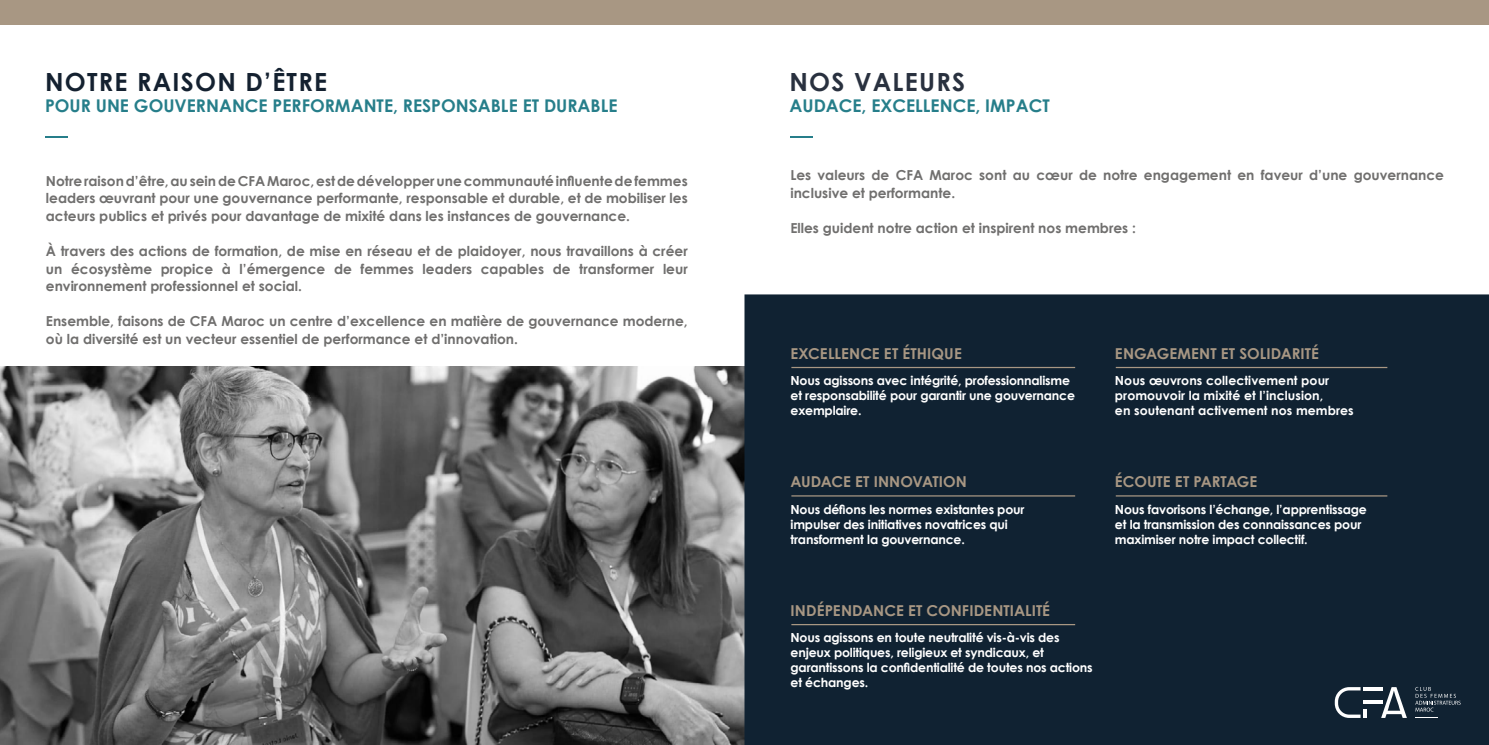
<style>
.page{position:relative;width:1489px;height:745px;background:#fff}
.page>*{position:absolute;margin:0;border:0;box-sizing:border-box;transform-origin:0 0}
.t1{font:700 25px "Century Gothic";letter-spacing:.05em;color:#142130}
.t2{font:700 25px "Century Gothic";letter-spacing:.05em;color:#29313f}
.t3{font:700 17.5px "Century Gothic";color:#267e8a}
.t4{font:700 15px "Century Gothic";letter-spacing:.005em;color:#a89783}
.t5{font:700 13.75px/17.5px "Century Gothic";color:#706f6e;text-align:justify}
.t6{font:700 12.5px/15px "Century Gothic";letter-spacing:-.015em;color:#fff}
.t7{font:700 12.5px/15px "Century Gothic";letter-spacing:.005em;color:#fff}
</style>
<div class="page">
<hr style="left:46px;top:136px;width:22px;height:2px;background:#267e8a">
<img style="left:0;top:366px;width:744px;height:378px">
<div style="left:0;top:0;width:1488px;height:25px;background:#a89783"></div>
<div style="left:744px;top:294px;width:744px;height:450px;background:#102232"></div>
<hr style="left:790px;top:136px;width:22px;height:2px;background:#267e8a">
<hr style="left:791px;top:366px;width:284px;height:2px;background:#a89783">
<hr style="left:791px;top:495px;width:284px;height:1px;background:#a89783">
<hr style="left:791px;top:623px;width:284px;height:1px;background:#a89783">
<hr style="left:1115px;top:366px;width:272px;height:2px;background:#a89783">
<hr style="left:1115px;top:495px;width:272px;height:1px;background:#a89783">
<hr style="left:1363px;top:686px;width:19px;height:3px;background:#fff">
<hr style="left:1363px;top:700px;width:19px;height:3px;background:#fff">
<svg style="left:1334px;top:686px;width:32px;height:31px"></svg>
<svg style="left:1380px;top:686px;width:26px;height:31px"></svg>
<svg style="left:1415px;top:686px;width:45px;height:25px"></svg>
<svg style="left:1415px;top:717px;width:22px;height:1px"></svg>
<h1 class="t1" style="left:45px;top:63px;width:284px">NOTRE RAISON D’ÊTRE</h1>
<p class="t3" style="left:45px;top:93px;width:574px">POUR UNE GOUVERNANCE PERFORMANTE, RESPONSABLE ET DURABLE</p>
<p class="t5" style="left:46px;top:171px;width:643px">Notre raison d’être, au sein de CFA Maroc, est de développer une communauté influente de femmes leaders œuvrant pour une gouvernance performante, responsable et durable, et de mobiliser les acteurs publics et privés pour davantage de mixité dans les instances de gouvernance.</p>
<p class="t5" style="left:46px;top:241px;width:643px">À travers des actions de formation, de mise en réseau et de plaidoyer, nous travaillons à créer un écosystème propice à l’émergence de femmes leaders capables de transformer leur environnement professionnel et social.</p>
<p class="t5" style="left:46px;top:311px;width:643px">Ensemble, faisons de CFA Maroc un centre d’excellence en matière de gouvernance moderne, où la diversité est un vecteur essentiel de performance et d’innovation.</p>
<h1 class="t2" style="left:789px;top:63px;width:177px">NOS VALEURS</h1>
<p class="t3" style="left:789px;top:92px;width:262px">AUDACE, EXCELLENCE, IMPACT</p>
<p class="t5" style="left:790px;top:166px;width:655px">Les valeurs de CFA Maroc sont au cœur de notre engagement en faveur d’une gouvernance inclusive et performante.</p>
<p class="t5" style="left:790px;top:218px;width:347px">Elles guident notre action et inspirent nos membres :</p>
<p class="t4" style="left:790px;top:342px;width:173px">EXCELLENCE ET ÉTHIQUE</p>
<p class="t6" style="left:790px;top:372px;width:286px">Nous agissons avec intégrité, professionnalisme et responsabilité pour garantir une gouvernance exemplaire.</p>
<p class="t4" style="left:790px;top:470px;width:178px">AUDACE ET INNOVATION</p>
<p class="t6" style="left:790px;top:500px;width:235px">Nous défions les normes existantes pour impulser des initiatives novatrices qui transforment la gouvernance.</p>
<p class="t4" style="left:790px;top:598px;width:261px">INDÉPENDANCE ET CONFIDENTIALITÉ</p>
<p class="t6" style="left:790px;top:629px;width:303px">Nous agissons en toute neutralité vis-à-vis des enjeux politiques, religieux et syndicaux, et garantissons la confidentialité de toutes nos actions et échanges.</p>
<p class="t4" style="left:1114px;top:342px;width:205px">ENGAGEMENT ET SOLIDARITÉ</p>
<p class="t7" style="left:1114px;top:372px;width:240px">Nous œuvrons collectivement pour promouvoir la mixité et l’inclusion,<br>en soutenant activement nos membres</p>
<p class="t4" style="left:1114px;top:470px;width:144px">ÉCOUTE ET PARTAGE</p>
<p class="t6" style="left:1114px;top:500px;width:253px">Nous favorisons l’échange, l’apprentissage et la transmission des connaissances pour maximiser notre impact collectif.</p>
</div>
